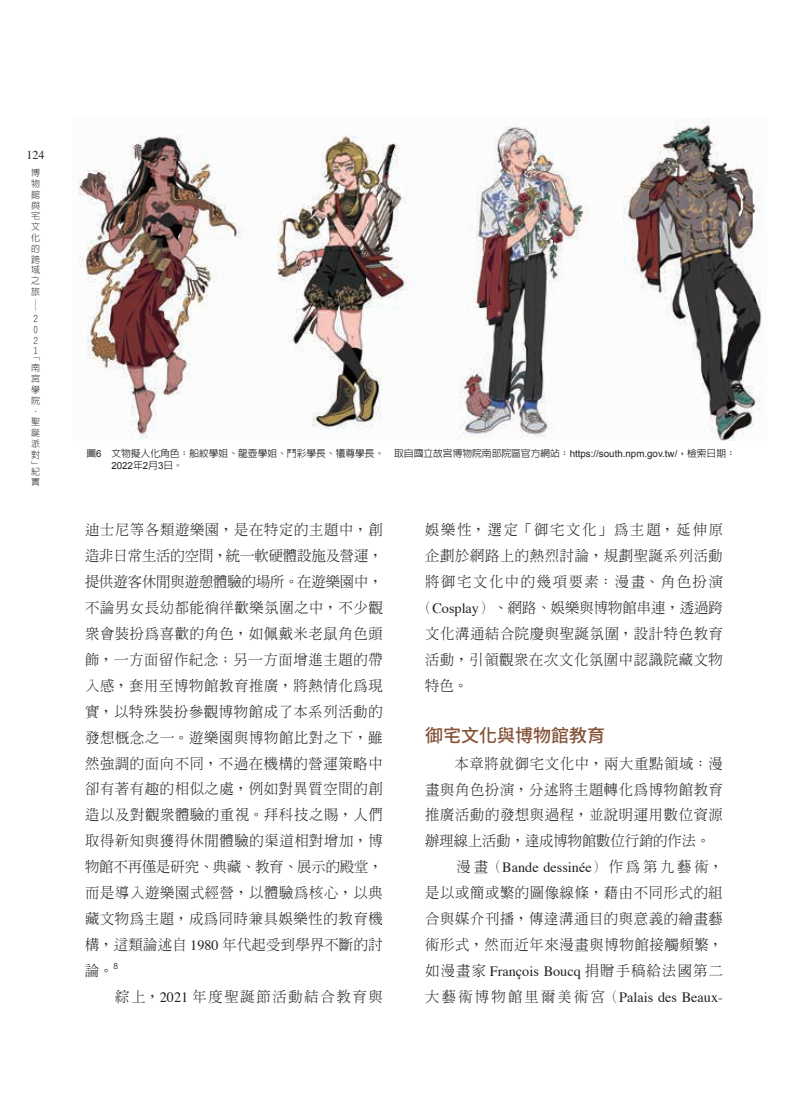
<style>
.page{position:relative;width:808px;height:1106px;background:#fff}
.page>*{position:absolute;margin:0;border:0;box-sizing:border-box;transform-origin:0 0}
.t1{font:500 18px "Noto Sans CJ Ktc";color:#835237}
.t2{font:300 14.25px/26px "AR Ming B5";letter-spacing:.05em;color:#231f20;text-align:justify}
.t3{font:14.25px "Times";color:#231f20}
.t4{font:300 14.25px "AR Ming B5";letter-spacing:.125em;color:#231f20}
.t5{font:300 14.25px "AR Ming B5";letter-spacing:.01em;color:#231f20}
.t6{font:300 14.25px "AR Ming B5";letter-spacing:.12em;color:#231f20}
.t7{font:12px "Times";color:#231f20}
.t8{font:500 9.75px "AR Hei B5";color:#231f20}
.t9{font:9.75px "Arial";color:#231f20}
.t10{font:300 9px/10.8px "AR Hei B5";color:#231f20;text-align:justify}
.t11{font:300 9px "AR Hei B5";color:#231f20;scale:1.5 1}
.t12{font:8.25px "Century Gothic";color:#231f20}
.s1{font-family:"Arial";font-weight:400}
.s2{font-family:"AR Hei B5";font-weight:500}
.s3{font-family:"Times";font-weight:400}
.s4{font-family:"AR Ming B5";font-weight:300}
</style>
<div class="page">
<img style="left:78px;top:118px;width:684px;height:322px">
<p class="t7" style="left:27px;top:143px;width:19px">124</p>
<p class="t10" style="left:31px;top:167px;width:10px">博物館與宅文化的跨域之旅</p>
<p class="t11" style="left:40px;top:298px;width:10px;rotate:90deg">—</p>
<p class="t10" style="left:33px;top:313px;width:6px">2<br>0<br>2<br>1</p>
<p class="t10" style="left:31px;top:351px;width:10px;text-align:left">「南宮學院．聖誕派對」</p>
<p class="t10" style="left:31px;top:466px;width:10px">紀實</p>
<p class="t8" style="left:86px;top:449px;width:651px">圖<span class="s1">6</span> 文物擬人化角色：船紋學姐、龍壺學姐、鬥彩學長、犧尊學長。　取自國立故宮博物院南部院區官方網站：<span class="s1">https://south.npm.gov.tw/</span>，檢索日期：</p>
<p class="t9" style="left:111px;top:459px;width:73px">2022<span class="s2">年</span>2<span class="s2">月</span>3<span class="s2">日。</span></p>
<p class="t2" style="left:85px;top:516px;width:299px">迪士尼等各類遊樂園，是在特定的主題中，創造非日常生活的空間，統一軟硬體設施及營運，提供遊客休閒與遊憩體驗的場所。在遊樂園中，不論男女長幼都能徜徉歡樂氛圍之中，不少觀眾會裝扮為喜歡的角色，如佩戴米老鼠角色頭飾，一方面留作紀念；另一方面增進主題的帶入感，套用至博物館教育推廣，將熱情化為現實，以特殊裝扮參觀博物館成了本系列活動的發想概念之一。遊樂園與博物館比對之下，雖然強調的面向不同，不過在機構的營運策略中卻有著有趣的相似之處，例如對異質空間的創造以及對觀眾體驗的重視。拜科技之賜，人們取得新知與獲得休閒體驗的渠道相對增加，博物館不再僅是研究、典藏、教育、展示的殿堂，而是導入遊樂園式經營，以體驗為核心，以典藏文物為主題，成為同時兼具娛樂性的教育機構，這類論述自 <span class="s3">1980</span> 年代起受到學界不斷的討論。</p>
<p class="t12" style="left:114px;top:961px;width:6px">8</p>
<p class="t4" style="left:115px;top:989px;width:269px">綜上，<span class="s3">2021</span> 年度聖誕節活動結合教育與</p>
<p class="t4" style="left:425px;top:523px;width:299px">娛樂性，選定「御宅文化」為主題，延伸原</p>
<p class="t2" style="left:425px;top:543px;width:299px">企劃於網路上的熱烈討論，規劃聖誕系列活動</p>
<p class="t6" style="left:425px;top:574px;width:299px">將御宅文化中的幾項要素：漫畫、角色扮演</p>
<p class="t5" style="left:418px;top:600px;width:306px">（<span class="s3">Cosplay</span>）、網路、娛樂與博物館串連，透過跨</p>
<p class="t2" style="left:425px;top:621px;width:299px">文化溝通結合院慶與聖誕氛圍，設計特色教育</p>
<p class="t2" style="left:425px;top:646px;width:299px">活動，引領觀眾在次文化氛圍中認識院藏文物</p>
<p class="t2" style="left:425px;top:672px;width:44px">特色。</p>
<p class="t1" style="left:425px;top:725px;width:181px">御宅文化與博物館教育</p>
<p class="t2" style="left:425px;top:750px;width:299px;text-indent:29px">本章將就御宅文化中，兩大重點領域：漫畫與角色扮演，分述將主題轉化為博物館教育推廣活動的發想與過程，並說明運用數位資源辦理線上活動，達成博物館數位行銷的作法。</p>
<p class="t3" style="left:457px;top:854px;width:268px"><span class="s4">漫畫（</span>Bande dessinée<span class="s4">）作為第九藝術，</span></p>
<p class="t2" style="left:425px;top:880px;width:299px">是以或簡或繁的圖像線條，藉由不同形式的組合與媒介刊播，傳達溝通目的與意義的繪畫藝術形式，然而近年來漫畫與博物館接觸頻繁，如漫畫家 <span class="s3">François Boucq</span> 捐贈手稿給法國第二</p>
<p class="t3" style="left:425px;top:984px;width:299px"><span class="s4">大藝術博物館里爾美術宮（</span>Palais des Beaux-</p>
</div>
